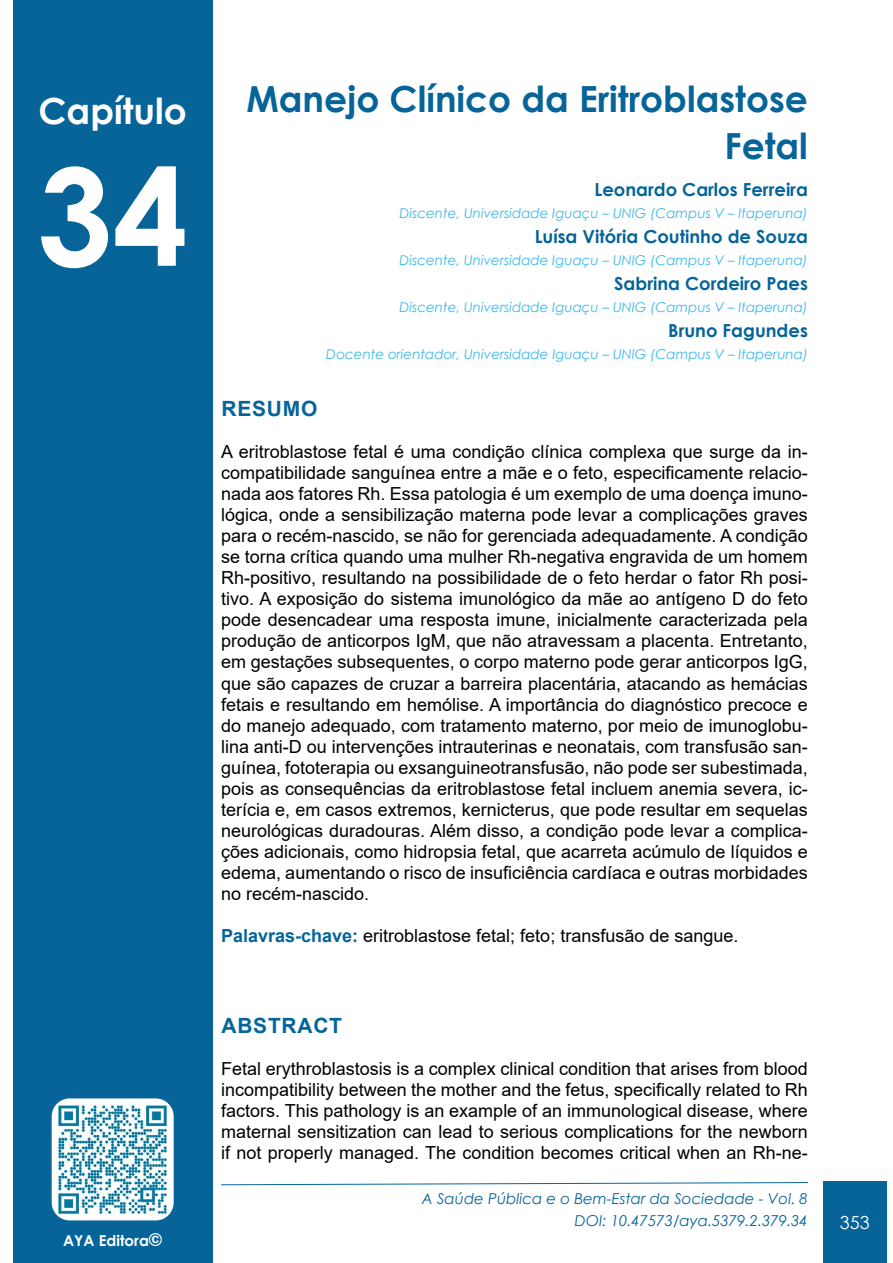
<style>
.page{position:relative;width:893px;height:1263px;background:#fff}
.page>*{position:absolute;margin:0;border:0;box-sizing:border-box;transform-origin:0 0}
.t1{font:700 135px "Century Gothic";color:#fff}
.t2{font:700 36px/46.5px "Century Gothic";color:#066499;text-align:right}
.t3{font:700 36px "Century Gothic";color:#fff}
.t4{font:700 21px "Arial";letter-spacing:.035em;color:#066499}
.t5{font:18px/21px "Arial";color:#000;text-align:justify}
.t6{font:700 18px "Century Gothic";color:#066499}
.t7{font:18px "Century Gothic";color:#fff}
.t8{font:italic 15px "Century Gothic";color:#066499}
.t9{font:700 15px "Century Gothic";color:#fff}
.t10{font:italic 13.5px "Century Gothic";color:#3bb8eb}
.s1{font-family:"Helvetica";font-size:18px}
.s2{font-weight:700;color:#066499}
</style>
<div class="page">
<div style="left:13px;top:0;width:200px;height:1263px;background:#066499"></div>
<svg style="left:221px;top:1182px;width:587px;height:3px"></svg>
<div style="left:823px;top:1182px;width:63px;height:81px;background:#066499"></div>
<img style="left:52px;top:1098px;width:122px;height:122px">
<h2 class="t3" style="left:39px;top:84px;width:150px">Capítulo</h2>
<h1 class="t1" style="left:37px;top:114px;width:153px">34</h1>
<p class="t9" style="left:63px;top:1229px;width:101px">AYA Editora<span class="s1">©</span></p>
<h2 class="t2" style="left:246px;top:74px;width:563px">Manejo Clínico da Eritroblastose<br>Fetal</h2>
<p class="t6" style="left:594px;top:176px;width:215px">Leonardo Carlos Ferreira</p>
<p class="t10" style="left:399px;top:204px;width:410px">Discente, Universidade Iguaçu – UNIG (Campus V – Itaperuna)</p>
<p class="t6" style="left:535px;top:223px;width:275px">Luísa Vitória Coutinho de Souza</p>
<p class="t10" style="left:399px;top:251px;width:410px">Discente, Universidade Iguaçu – UNIG (Campus V – Itaperuna)</p>
<p class="t6" style="left:614px;top:270px;width:195px">Sabrina Cordeiro Paes</p>
<p class="t10" style="left:399px;top:298px;width:410px">Discente, Universidade Iguaçu – UNIG (Campus V – Itaperuna)</p>
<p class="t6" style="left:668px;top:317px;width:141px">Bruno Fagundes</p>
<p class="t10" style="left:326px;top:345px;width:483px">Docente orientador, Universidade Iguaçu – UNIG (Campus V – Itaperuna)</p>
<p class="t4" style="left:221px;top:394px;width:97px">RESUMO</p>
<p class="t5" style="left:221px;top:441px;width:588px">A eritroblastose fetal é uma condição clínica complexa que surge da in&shy;compatibilidade sanguínea entre a mãe e o feto, especificamente relacio&shy;nada aos fatores Rh. Essa patologia é um exemplo de uma doença imuno&shy;lógica, onde a sensibilização materna pode levar a complicações graves para o recém-nascido, se não for gerenciada adequadamente. A condição se torna crítica quando uma mulher Rh-negativa engravida de um homem Rh-positivo, resultando na possibilidade de o feto herdar o fator Rh posi&shy;tivo. A exposição do sistema imunológico da mãe ao antígeno D do feto pode desencadear uma resposta imune, inicialmente caracterizada pela produção de anticorpos IgM, que não atravessam a placenta. Entretanto, em gestações subsequentes, o corpo materno pode gerar anticorpos IgG, que são capazes de cruzar a barreira placentária, atacando as hemácias fetais e resultando em hemólise. A importância do diagnóstico precoce e do manejo adequado, com tratamento materno, por meio de imunoglobu&shy;lina anti-D ou intervenções intrauterinas e neonatais, com transfusão san&shy;guínea, fototerapia ou exsanguineotransfusão, não pode ser subestimada, pois as consequências da eritroblastose fetal incluem anemia severa, ic&shy;terícia e, em casos extremos, kernicterus, que pode resultar em sequelas neurológicas duradouras. Além disso, a condição pode levar a complica&shy;ções adicionais, como hidropsia fetal, que acarreta acúmulo de líquidos e edema, aumentando o risco de insuficiência cardíaca e outras morbidades no recém-nascido.</p>
<p class="t5" style="left:221px;top:925px;width:519px"><span class="s2">Palavras-chave:</span> eritroblastose fetal; feto; transfusão de sangue.</p>
<p class="t4" style="left:221px;top:1010px;width:122px">ABSTRACT</p>
<p class="t5" style="left:221px;top:1058px;width:588px">Fetal erythroblastosis is a complex clinical condition that arises from blood incompatibility between the mother and the fetus, specifically related to Rh factors. This pathology is an example of an immunological disease, where maternal sensitization can lead to serious complications for the newborn if not properly managed. The condition becomes critical when an Rh-ne-</p>
<p class="t8" style="left:422px;top:1188px;width:387px">A Saúde Pública e o Bem-Estar da Sociedade - Vol. 8</p>
<p class="t8" style="left:575px;top:1210px;width:235px">DOI: 10.47573/aya.5379.2.379.34</p>
<p class="t7" style="left:840px;top:1210px;width:31px">353</p>
</div>
